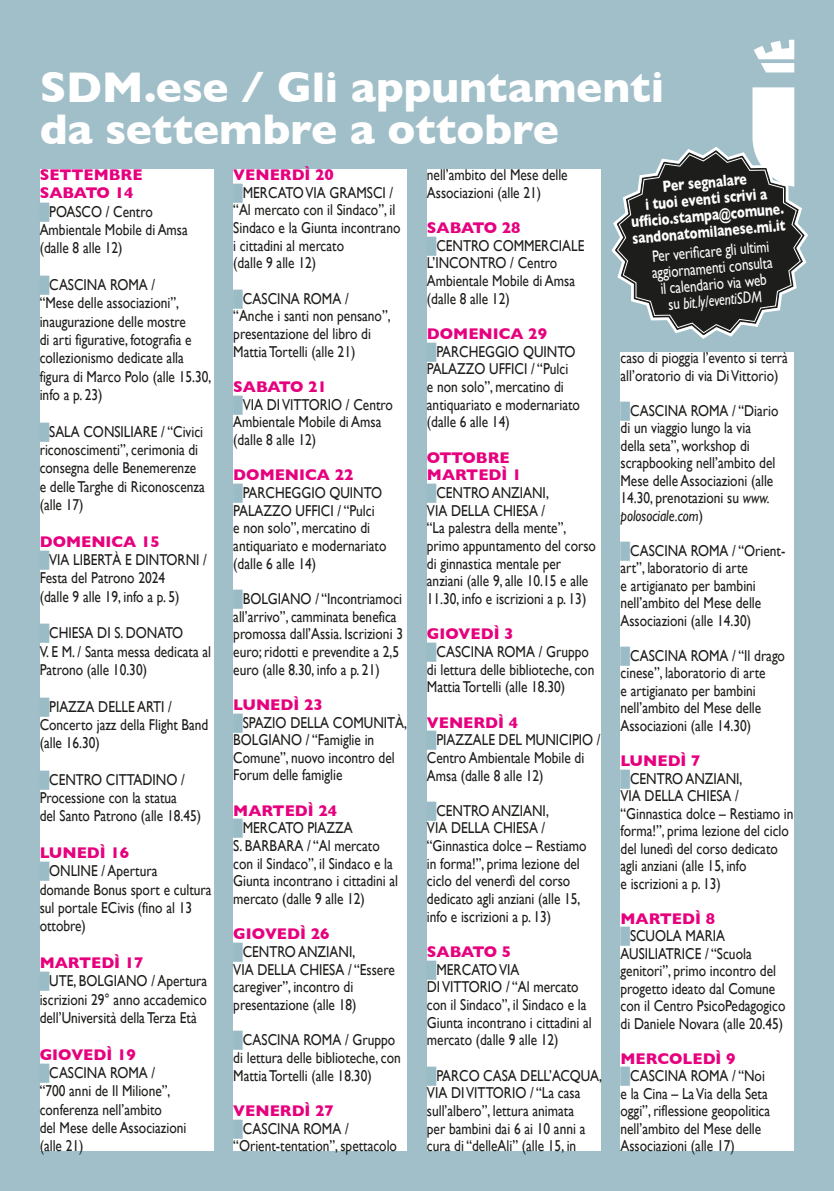
<style>
.page{position:relative;width:834px;height:1191px;background:#fff}
.page>*{position:absolute;margin:0;border:0;box-sizing:border-box;transform-origin:0 0}
.t1{font:700 43.75px/41.1px "Gill Sans";letter-spacing:-.005em;color:#fff}
.t2{font:16.45px/16.4px "Gill Sans";color:#fff;text-align:center;scale:.8 1}
.t3{font:700 16.45px/16.4px "Gill Sans";color:#fff;text-align:center;scale:.75 1}
.t4{font:15.75px/17.7px "Gill Sans";color:#1d1d1b;scale:.85 1}
.s1{font-weight:700;color:#e6007e}
.s2{font-family:"Arial";color:#9abcc7}
.s3{font-style:italic}
</style>
<div class="page">
<div style="left:0;top:0;width:833px;height:1191px;background:#a1bfc8"></div>
<div style="left:40px;top:169px;width:173px;height:982px;background:#fff"></div>
<div style="left:233px;top:169px;width:174px;height:982px;background:#fff"></div>
<div style="left:427px;top:169px;width:173px;height:982px;background:#fff"></div>
<div style="left:620px;top:352px;width:174px;height:799px;background:#fff"></div>
<svg style="left:611px;top:40px;width:197px;height:299px"></svg>
<h1 class="t1" style="left:40px;top:66px;width:626px">SDM.ese / Gli appuntamenti da settembre a ottobre</h1>
<p class="t4" style="left:427px;top:166px;width:167px">nell’ambito del Mese delle<br>Associazioni (alle 21)</p>
<p class="t4" style="left:427px;top:219px;width:187px"><span class="s1">SABATO 28 </span><span class="s2">█</span>CENTRO COMMERCIALE<br>L’INCONTRO / Centro<br>Ambientale Mobile di Amsa (dalle 8 alle 12)</p>
<p class="t4" style="left:427px;top:325px;width:182px"><span class="s1">DOMENICA 29 </span><span class="s2">█</span>PARCHEGGIO QUINTO<br>PALAZZO UFFICI / “Pulci<br>e non solo”, mercatino di antiquariato e modernariato (dalle 6 alle 14)</p>
<p class="t4" style="left:427px;top:448px;width:200px"><span class="s1">OTTOBRE<br>MARTEDÌ 1<br></span><span class="s2">█</span>CENTRO ANZIANI,<br>VIA DELLA CHIESA /<br>“La palestra della mente”, primo appuntamento del corso di ginnastica mentale per anziani (alle 9, alle 10.15 e alle<br>11.30, info e iscrizioni a p. 13)</p>
<p class="t4" style="left:427px;top:625px;width:198px"><span class="s1">GIOVEDÌ 3<br></span><span class="s2">█</span>CASCINA ROMA / Gruppo di lettura delle biblioteche, con<br>Mattia Tortelli (alle 18.30)</p>
<p class="t4" style="left:427px;top:713px;width:206px"><span class="s1">VENERDÌ 4<br></span><span class="s2">█</span>PIAZZALE DEL MUNICIPIO /<br>Centro Ambientale Mobile di<br>Amsa (dalle 8 alle 12)</p>
<p class="t4" style="left:427px;top:801px;width:189px"><span class="s2">█</span>CENTRO ANZIANI,<br>VIA DELLA CHIESA / “Ginnastica dolce – Restiamo in forma!”, prima lezione del ciclo del venerdì del corso dedicato agli anziani (alle 15, info e iscrizioni a p. 13)</p>
<p class="t4" style="left:427px;top:942px;width:195px"><span class="s1">SABATO 5<br></span><span class="s2">█</span>MERCATO VIA<br>DI VITTORIO / “Al mercato con il Sindaco”, il Sindaco e la<br>Giunta incontrano i cittadini al mercato (dalle 9 alle 12)</p>
<p class="t4" style="left:427px;top:1066px;width:207px"><span class="s2">█</span>PARCO CASA DELL’ACQUA,<br>VIA DI VITTORIO / “La casa sull’albero”, lettura animata<br>per bambini dai 6 ai 10 anni a cura di “delleAli” (alle 15, in</p>
<p class="t4" style="left:233px;top:166px;width:198px"><span class="s1">VENERDÌ 20 </span><span class="s2">█</span>MERCATO VIA GRAMSCI / “Al mercato con il Sindaco”, il<br>Sindaco e la Giunta incontrano i cittadini al mercato<br>(dalle 9 alle 12)</p>
<p class="t4" style="left:233px;top:289px;width:187px"><span class="s2">█</span>CASCINA ROMA / “Anche i santi non pensano”, presentazione del libro di<br>Mattia Tortelli (alle 21)</p>
<p class="t4" style="left:233px;top:378px;width:189px"><span class="s1">SABATO 21<br></span><span class="s2">█</span>VIA DI VITTORIO / Centro<br>Ambientale Mobile di Amsa (dalle 8 alle 12)</p>
<p class="t4" style="left:233px;top:466px;width:182px"><span class="s1">DOMENICA 22 </span><span class="s2">█</span>PARCHEGGIO QUINTO<br>PALAZZO UFFICI / “Pulci<br>e non solo”, mercatino di antiquariato e modernariato (dalle 6 alle 14)</p>
<p class="t4" style="left:233px;top:589px;width:201px"><span class="s2">█</span>BOLGIANO / “Incontriamoci all’arrivo”, camminata benefica promossa dall’Assia. Iscrizioni 3 euro; ridotti e prevendite a 2,5 euro (alle 8.30, info a p. 21)</p>
<p class="t4" style="left:233px;top:695px;width:206px"><span class="s1">LUNEDÌ 23<br></span><span class="s2">█</span>SPAZIO DELLA COMUNITÀ,<br>BOLGIANO / “Famiglie in<br>Comune”, nuovo incontro del<br>Forum delle famiglie</p>
<p class="t4" style="left:233px;top:801px;width:195px"><span class="s1">MARTEDÌ 24 </span><span class="s2">█</span>MERCATO PIAZZA<br>S. BARBARA / “Al mercato con il Sindaco”, il Sindaco e la<br>Giunta incontrano i cittadini al mercato (dalle 9 alle 12)</p>
<p class="t4" style="left:233px;top:925px;width:191px"><span class="s1">GIOVEDÌ 26 </span><span class="s2">█</span>CENTRO ANZIANI,<br>VIA DELLA CHIESA / “Essere caregiver”, incontro di presentazione (alle 18)</p>
<p class="t4" style="left:233px;top:1031px;width:198px"><span class="s2">█</span>CASCINA ROMA / Gruppo di lettura delle biblioteche, con<br>Mattia Tortelli (alle 18.30)</p>
<p class="t4" style="left:233px;top:1101px;width:194px"><span class="s1">VENERDÌ 27 </span><span class="s2">█</span>CASCINA ROMA / “Orient-tentation”, spettacolo</p>
<p class="t4" style="left:40px;top:165px;width:176px;line-height:18.4px"><span class="s1">SETTEMBRE<br>SABATO 14 </span><span class="s2">█</span>POASCO / Centro<br>Ambientale Mobile di Amsa (dalle 8 alle 12)</p>
<p class="t4" style="left:40px;top:275px;width:203px;line-height:18.4px"><span class="s2">█</span>CASCINA ROMA /<br>“Mese delle associazioni”, inaugurazione delle mostre<br>di arti figurative, fotografia e collezionismo dedicate alla figura di Marco Polo (alle 15.30, info a p. 23)</p>
<p class="t4" style="left:40px;top:422px;width:196px;line-height:18.4px"><span class="s2">█</span>SALA CONSILIARE / “Civici riconoscimenti”, cerimonia di consegna delle Benemerenze e delle Targhe di Riconoscenza (alle 17)</p>
<p class="t4" style="left:40px;top:532px;width:198px;line-height:18.4px"><span class="s1">DOMENICA 15<br></span><span class="s2">█</span>VIA LIBERTÀ E DINTORNI /<br>Festa del Patrono 2024<br>(dalle 9 alle 19, info a p. 5)</p>
<p class="t4" style="left:40px;top:623px;width:203px;line-height:18.4px"><span class="s2">█</span>CHIESA DI S. DONATO<br>V. E M. / Santa messa dedicata al<br>Patrono (alle 10.30)</p>
<p class="t4" style="left:40px;top:697px;width:200px;line-height:18.4px"><span class="s2">█</span>PIAZZA DELLE ARTI /<br>Concerto jazz della Flight Band (alle 16.30)</p>
<p class="t4" style="left:40px;top:770px;width:191px;line-height:18.4px"><span class="s2">█</span>CENTRO CITTADINO /<br>Processione con la statua<br>del Santo Patrono (alle 18.45)</p>
<p class="t4" style="left:40px;top:843px;width:204px;line-height:18.4px"><span class="s1">LUNEDÌ 16<br></span><span class="s2">█</span>ONLINE / Apertura domande Bonus sport e cultura sul portale ECivis (fino al 13 ottobre)</p>
<p class="t4" style="left:40px;top:953px;width:199px;line-height:18.4px"><span class="s1">MARTEDÌ 17<br></span><span class="s2">█</span>UTE, BOLGIANO / Apertura iscrizioni 29° anno accademico dell’Università della Terza Età</p>
<p class="t4" style="left:40px;top:1045px;width:174px;line-height:18.4px"><span class="s1">GIOVEDÌ 19 </span><span class="s2">█</span>CASCINA ROMA /<br>“700 anni de Il Milione”, conferenza nell’ambito<br>del Mese delle Associazioni (alle 21)</p>
<p class="t3" style="left:627px;top:180px;width:206px;rotate:-5deg">Per segnalare<br>i tuoi eventi scrivi a<br>uffi cio.stampa@comune. sandonatomilanese.mi.it</p>
<p class="t2" style="left:649px;top:248px;width:153px;rotate:-5deg">Per verifi care gli ultimi aggiornamenti consulta il calendario via web su <span class="s3">bit.ly/eventiSDM</span></p>
<p class="t4" style="left:620px;top:349px;width:198px">caso di pioggia l’evento si terrà all’oratorio di via Di Vittorio)</p>
<p class="t4" style="left:620px;top:401px;width:187px"><span class="s2">█</span>CASCINA ROMA / “Diario di un viaggio lungo la via della seta”, workshop di scrapbooking nell’ambito del<br>Mese delle Associazioni (alle<br>14.30, prenotazioni su <span class="s3">www. polosociale.com</span>)</p>
<p class="t4" style="left:620px;top:541px;width:195px"><span class="s2">█</span>CASCINA ROMA / “Orient&shy;art”, laboratorio di arte<br>e artigianato per bambini nell’ambito del Mese delle<br>Associazioni (alle 14.30)</p>
<p class="t4" style="left:620px;top:646px;width:195px"><span class="s2">█</span>CASCINA ROMA / “Il drago cinese”, laboratorio di arte<br>e artigianato per bambini nell’ambito del Mese delle<br>Associazioni (alle 14.30)</p>
<p class="t4" style="left:620px;top:752px;width:205px"><span class="s1">LUNEDÌ 7<br></span><span class="s2">█</span>CENTRO ANZIANI,<br>VIA DELLA CHIESA / “Ginnastica dolce – Restiamo in forma!”, prima lezione del ciclo del lunedì del corso dedicato agli anziani (alle 15, info<br>e iscrizioni a p. 13)</p>
<p class="t4" style="left:620px;top:909px;width:195px"><span class="s1">MARTEDÌ 8<br></span><span class="s2">█</span>SCUOLA MARIA<br>AUSILIATRICE / “Scuola genitori”, primo incontro del progetto ideato dal Comune con il Centro PsicoPedagogico di Daniele Novara (alle 20.45)</p>
<p class="t4" style="left:620px;top:1049px;width:178px"><span class="s1">MERCOLEDÌ 9 </span><span class="s2">█</span>CASCINA ROMA / “Noi e la Cina – La Via della Seta oggi”, riflessione geopolitica nell’ambito del Mese delle<br>Associazioni (alle 17)</p>
</div>
